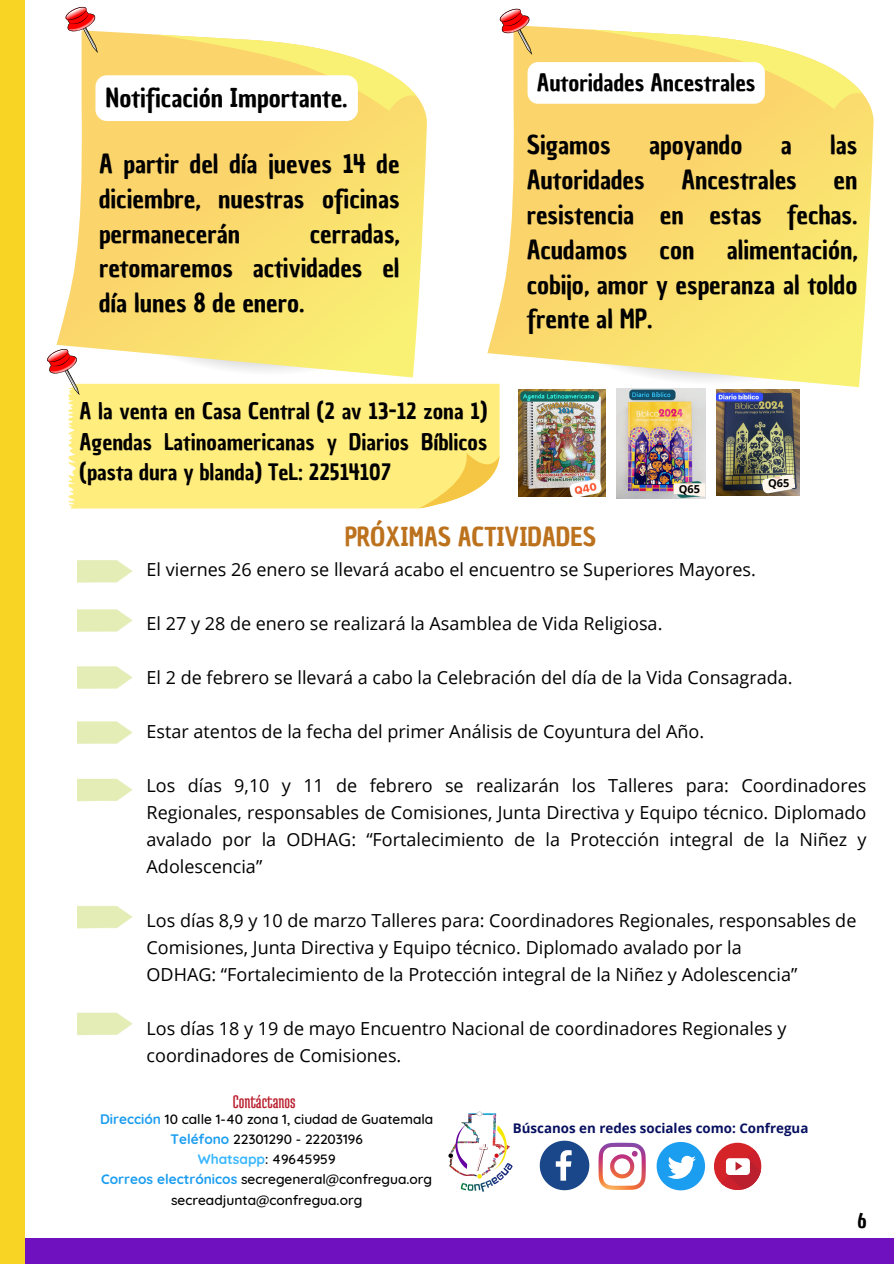
<style>
.page{position:relative;width:894px;height:1264px;background:#fff}
.page>*{position:absolute;margin:0;border:0;box-sizing:border-box;transform-origin:0 0}
.t1{font:25.5px "Chau Philomene One";color:#bc711d}
.t2{font:25.35px/34.8px "Chau Philomene One";color:#000;text-align:justify}
.t3{font:23.1px "Chau Philomene One";color:#000}
.t4{font:22.2px/30.5px "Chau Philomene One";color:#000;text-align:justify}
.t5{font:19.95px "Chau Philomene One";color:#000}
.t6{font:19.5px "Medula One";color:#ba202e}
.t7{font:18px/27px "Open Sans";color:#000;text-align:justify}
.t8{font:500 13.65px "Quicksand";color:#000}
.t9{font:700 13.35px "Open Sans";color:#07105f}
.t10{font:700 10.95px "Open Sans";color:#000}
.s1{font-weight:700;color:#1b9df0}
.s2{font-weight:700;color:#38b6ff}
</style>
<div class="page">
<svg style="left:539px;top:1140px;width:50px;height:50px"></svg>
<svg style="left:598px;top:1142px;width:47px;height:47px"></svg>
<svg style="left:656px;top:1142px;width:48px;height:48px"></svg>
<svg style="left:713px;top:1142px;width:48px;height:47px"></svg>
<svg style="left:720px;top:1149px;width:42px;height:41px"></svg>
<img style="left:448px;top:1111px;width:65px;height:81px">
<div style="left:0;top:1238px;width:893px;height:25px;background:#6f11bf"></div>
<svg style="left:77px;top:560px;width:55px;height:22px"></svg>
<div style="left:0;top:0;width:24px;height:1263px;background:#f8d425"></div>
<svg style="left:80px;top:383px;width:328px;height:1px"></svg>
<svg style="left:56px;top:31px;width:371px;height:346px"></svg>
<svg style="left:155px;top:34px;width:261px;height:77px"></svg>
<svg style="left:499px;top:387px;width:301px;height:23px"></svg>
<svg style="left:487px;top:26px;width:386px;height:361px"></svg>
<svg style="left:590px;top:30px;width:272px;height:79px"></svg>
<svg style="left:77px;top:609px;width:55px;height:23px"></svg>
<svg style="left:77px;top:666px;width:55px;height:23px"></svg>
<svg style="left:77px;top:721px;width:55px;height:23px"></svg>
<svg style="left:77px;top:778px;width:55px;height:23px"></svg>
<svg style="left:77px;top:906px;width:55px;height:22px"></svg>
<svg style="left:77px;top:1012px;width:55px;height:23px"></svg>
<div style="left:68px;top:384px;width:431px;height:124px;background:#ffed7d"></div>
<svg style="left:419px;top:453px;width:80px;height:55px"></svg>
<svg style="left:47px;top:345px;width:33px;height:50px"></svg>
<svg style="left:61px;top:6px;width:37px;height:47px"></svg>
<svg style="left:495px;top:8px;width:37px;height:47px"></svg>
<img style="left:518px;top:390px;width:87px;height:106px">
<img style="left:716px;top:390px;width:83px;height:105px">
<img style="left:616px;top:389px;width:89px;height:109px">
<svg style="left:673px;top:482px;width:32px;height:14px"></svg>
<div style="left:95px;top:75px;width:263px;height:46px;background:#fff;border-radius:11px"></div>
<div style="left:527px;top:62px;width:237px;height:42px;background:#fff;border-radius:10px"></div>
<svg style="left:762px;top:474px;width:33px;height:20px"></svg>
<p class="t2" style="left:106px;top:81px;width:243px">Notificación Importante.</p>
<p class="t2" style="left:99px;top:146px;width:302px">A partir del día jueves 14 de diciembre, nuestras oficinas permanecerán</p>
<p class="t2" style="left:99px;top:216px;width:302px;text-indent:211px">cerradas, retomaremos actividades el día lunes 8 de enero.</p>
<p class="t4" style="left:80px;top:396px;width:409px">A la venta en Casa Central (2 av 13-12 zona 1)<br>Agendas Latinoamericanas y Diarios Bíblicos (pasta dura y blanda) TeL: 22514107</p>
<p class="t3" style="left:536px;top:67px;width:220px">Autoridades Ancestrales</p>
<p class="t2" style="left:526px;top:128px;width:85px">Sigamos</p>
<p class="t2" style="left:649px;top:128px;width:95px">apoyando</p>
<p class="t2" style="left:780px;top:128px;width:13px">a</p>
<p class="t2" style="left:830px;top:128px;width:29px">las</p>
<p class="t2" style="left:526px;top:163px;width:119px">Autoridades</p>
<p class="t2" style="left:681px;top:163px;width:117px">Ancestrales</p>
<p class="t2" style="left:526px;top:163px;width:332px;text-indent:307px">en resistencia en estas fechas.<br>Acudamos</p>
<p class="t2" style="left:526px;top:232px;width:332px;text-indent:200px">alimentación, cobijo, amor y esperanza al toldo frente al MP.</p>
<p class="t2" style="left:659px;top:232px;width:36px">con</p>
<p class="t10" style="left:678px;top:481px;width:23px">Q65</p>
<p class="t10" style="left:767px;top:475px;width:23px">Q65</p>
<p class="t1" style="left:345px;top:520px;width:253px">PRÓXIMAS ACTIVIDADES</p>
<p class="t7" style="left:146px;top:555px;width:610px">El viernes 26 enero se llevará acabo el encuentro se Superiores Mayores.</p>
<p class="t7" style="left:146px;top:609px;width:517px">El 27 y 28 de enero se realizará la Asamblea de Vida Religiosa.</p>
<p class="t7" style="left:146px;top:663px;width:647px">El 2 de febrero se llevará a cabo la Celebración del día de la Vida Consagrada.</p>
<p class="t7" style="left:146px;top:717px;width:559px">Estar atentos de la fecha del primer Análisis de Coyuntura del Año.</p>
<p class="t7" style="left:146px;top:771px;width:721px">Los días 9,10 y 11 de febrero se realizarán los Talleres para: Coordinadores Regionales, responsables de Comisiones, Junta Directiva y Equipo técnico. Diplomado avalado por la ODHAG: “Fortalecimiento de la Protección integral de la Niñez y Adolescencia”</p>
<p class="t7" style="left:146px;top:906px;width:711px">Los días 8,9 y 10 de marzo Talleres para: Coordinadores Regionales, responsables de</p>
<p class="t7" style="left:146px;top:933px;width:596px">Comisiones, Junta Directiva y Equipo técnico. Diplomado avalado por la</p>
<p class="t7" style="left:146px;top:960px;width:652px">ODHAG: “Fortalecimiento de la Protección integral de la Niñez y Adolescencia”</p>
<p class="t7" style="left:146px;top:1014px;width:641px">Los días 18 y 19 de mayo Encuentro Nacional de coordinadores Regionales y</p>
<p class="t7" style="left:146px;top:1041px;width:256px">coordinadores de Comisiones.</p>
<p class="t6" style="left:233px;top:1091px;width:64px">Contáctanos</p>
<p class="t8" style="left:100px;top:1109px;width:334px"><span class="s1">Dirección</span> 10 calle 1-40 zona 1, ciudad de Guatemala</p>
<p class="t8" style="left:170px;top:1130px;width:194px"><span class="s1">Teléfono</span> 22301290 - 22203196</p>
<p class="t8" style="left:198px;top:1150px;width:139px"><span class="s2">Whatsapp</span>: 49645959</p>
<p class="t8" style="left:101px;top:1170px;width:332px"><span class="s1">Correos electrónicos</span> secregeneral@confregua.org</p>
<p class="t8" style="left:171px;top:1190px;width:193px">secreadjunta@confregua.org</p>
<p class="t9" style="left:512px;top:1118px;width:297px">Búscanos en redes sociales como: Confregua</p>
<p class="t5" style="left:857px;top:1206px;width:11px">6</p>
</div>
